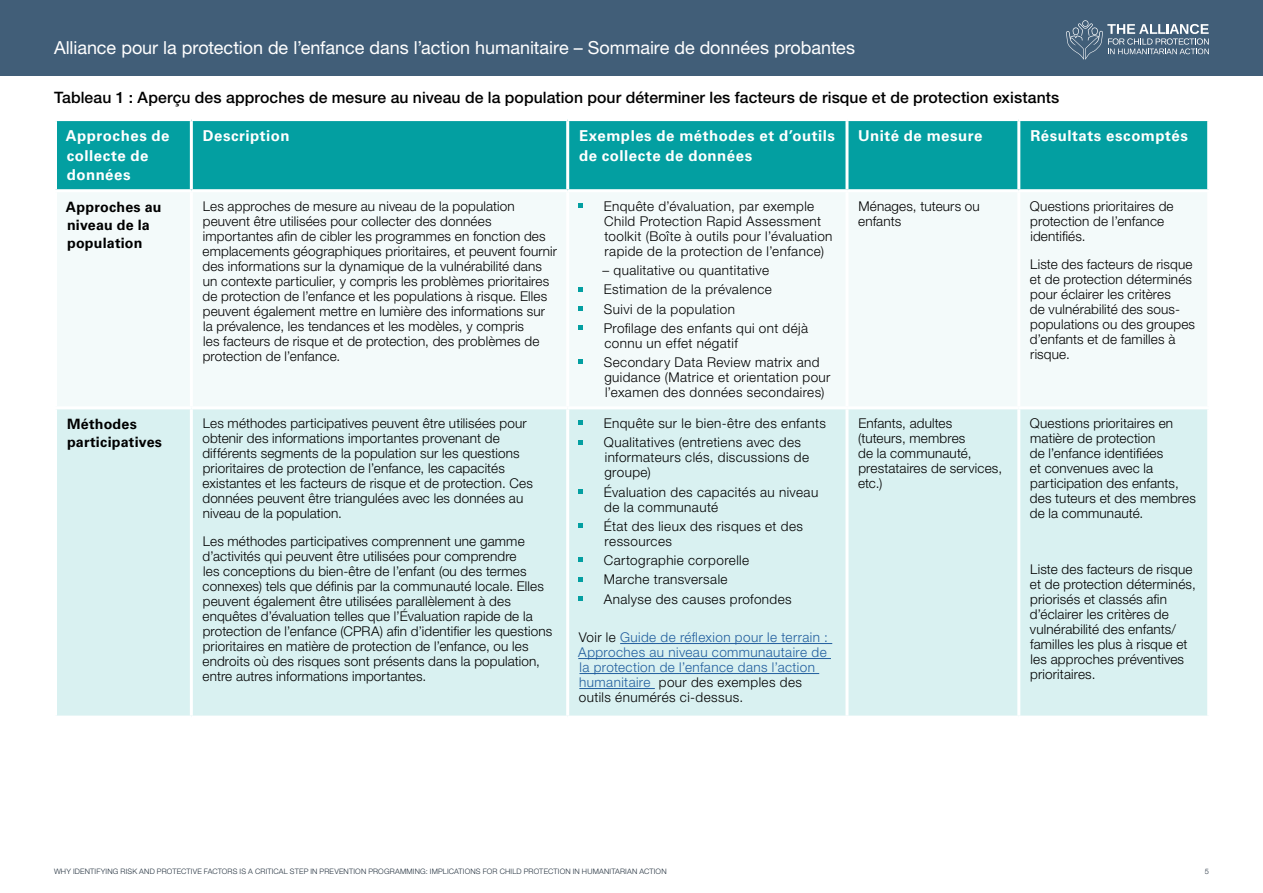
<style>
.page{position:relative;width:1263px;height:893px;background:#fff}
.page>*{position:absolute;margin:0;border:0;box-sizing:border-box;transform-origin:0 0}
.t1{font:18px "Helvetica Neue LT Pro";letter-spacing:-.005em;color:#fff}
.t2{font:500 15.75px "Helvetica Neue LT Pro";letter-spacing:.005em;color:#000}
.t3{font:700 15px/19.5px "Univers LT Std";letter-spacing:.035em;color:#fff}
.t4{font:700 14.25px/18px "Univers LT Std";letter-spacing:.015em;color:#000}
.t5{font:300 13.5px/15px "Helvetica Neue LT Pro";letter-spacing:.01em;color:#000}
.t6{font:300 13.5px/15px "Helvetica Neue LT Pro";letter-spacing:.03em;color:#000}
.t7{font:300 13.5px/15px "Helvetica Neue LT Pro";letter-spacing:.03em;color:#215e9e}
.t8{font:300 7.5px "Helvetica Neue LT Pro";letter-spacing:.02em;color:#212f3c}
.s1{color:#000}
</style>
<div class="page">
<div style="left:0;top:0;width:1263px;height:76px;background:#415e78"></div>
<svg style="left:1066px;top:20px;width:143px;height:40px"></svg>
<div style="left:57px;top:121px;width:1150px;height:68px;background:#039fa1"></div>
<div style="left:57px;top:193px;width:1150px;height:213px;background:#f3fafa"></div>
<div style="left:57px;top:409px;width:1150px;height:307px;background:#d9f1f1"></div>
<hr style="left:190px;top:121px;width:3px;height:68px;background:#fff">
<hr style="left:566px;top:121px;width:3px;height:68px;background:#fff">
<hr style="left:845px;top:121px;width:3px;height:68px;background:#fff">
<hr style="left:1017px;top:121px;width:3px;height:68px;background:#fff">
<hr style="left:190px;top:192px;width:3px;height:214px;background:#fff">
<hr style="left:566px;top:192px;width:3px;height:214px;background:#fff">
<hr style="left:845px;top:192px;width:3px;height:214px;background:#fff">
<hr style="left:1017px;top:192px;width:3px;height:214px;background:#fff">
<hr style="left:190px;top:409px;width:3px;height:307px;background:#fff">
<hr style="left:566px;top:409px;width:3px;height:307px;background:#fff">
<hr style="left:845px;top:409px;width:3px;height:307px;background:#fff">
<hr style="left:1017px;top:409px;width:3px;height:307px;background:#fff">
<svg style="left:578px;top:203px;width:5px;height:5px"></svg>
<svg style="left:578px;top:287px;width:5px;height:4px"></svg>
<svg style="left:578px;top:306px;width:5px;height:5px"></svg>
<svg style="left:578px;top:325px;width:5px;height:5px"></svg>
<svg style="left:578px;top:360px;width:5px;height:4px"></svg>
<hr style="left:620px;top:643px;width:212px;height:1px;background:#215e9e">
<hr style="left:578px;top:658px;width:253px;height:1px;background:#215e9e">
<hr style="left:579px;top:673px;width:240px;height:1px;background:#215e9e">
<hr style="left:579px;top:688px;width:76px;height:1px;background:#215e9e">
<svg style="left:578px;top:420px;width:5px;height:5px"></svg>
<svg style="left:578px;top:440px;width:5px;height:4px"></svg>
<svg style="left:578px;top:489px;width:5px;height:5px"></svg>
<svg style="left:578px;top:523px;width:5px;height:5px"></svg>
<svg style="left:578px;top:557px;width:5px;height:5px"></svg>
<svg style="left:578px;top:577px;width:5px;height:4px"></svg>
<svg style="left:578px;top:596px;width:5px;height:5px"></svg>
<h1 class="t1" style="left:54px;top:37px;width:802px">Alliance pour la protection de l’enfance dans l’action humanitaire – Sommaire de données probantes</h1>
<p class="t2" style="left:54px;top:88px;width:1007px">Tableau 1 : Aperçu des approches de mesure au niveau de la population pour déterminer les facteurs de risque et de protection existants</p>
<p class="t3" style="left:66px;top:126px;width:105px">Approches de collecte de données</p>
<p class="t3" style="left:203px;top:126px;width:88px">Description</p>
<p class="t3" style="left:579px;top:126px;width:258px">Exemples de méthodes et d’outils de collecte de données</p>
<p class="t3" style="left:858px;top:126px;width:126px">Unité de mesure</p>
<p class="t3" style="left:1030px;top:126px;width:159px">Résultats escomptés</p>
<p class="t4" style="left:66px;top:198px;width:97px">Approches au niveau de la population</p>
<p class="t5" style="left:202px;top:198px;width:356px">Les approches de mesure au niveau de la population peuvent être utilisées pour collecter des données importantes afin de cibler les programmes en fonction des emplacements géographiques prioritaires, et peuvent fournir des informations sur la dynamique de la vulnérabilité dans un contexte particulier, y compris les problèmes prioritaires de protection de l’enfance et les populations à risque. Elles peuvent également mettre en lumière des informations sur la prévalence, les tendances et les modèles, y compris<br>les facteurs de risque et de protection, des problèmes de protection de l’enfance.</p>
<p class="t6" style="left:604px;top:198px;width:230px">Enquête d’évaluation, par exemple Child Protection Rapid Assessment toolkit (Boîte à outils pour l’évaluation rapide de la protection de l’enfance)</p>
<p class="t5" style="left:858px;top:198px;width:123px">Ménages, tuteurs ou enfants</p>
<p class="t5" style="left:1030px;top:198px;width:145px">Questions prioritaires de protection de l’enfance identifiés.</p>
<p class="t5" style="left:1030px;top:256px;width:167px">Liste des facteurs de risque et de protection déterminés pour éclairer les critères<br>de vulnérabilité des sous&shy;populations ou des groupes d’enfants et de familles à risque.</p>
<p class="t6" style="left:602px;top:261px;width:207px;line-height:19.2px">– qualitative ou quantitative<br>Estimation de la prévalence<br>Suivi de la population<br>Profilage des enfants qui ont déjà</p>
<p class="t6" style="left:604px;top:333px;width:217px;line-height:19.2px">connu un effet négatif<br>Secondary Data Review matrix and</p>
<p class="t6" style="left:604px;top:370px;width:228px">guidance (Matrice et orientation pour l’examen des données secondaires)</p>
<p class="t4" style="left:67px;top:415px;width:96px">Méthodes participatives</p>
<p class="t5" style="left:202px;top:416px;width:332px">Les méthodes participatives peuvent être utilisées pour obtenir des informations importantes provenant de différents segments de la population sur les questions prioritaires de protection de l’enfance, les capacités existantes et les facteurs de risque et de protection. Ces données peuvent être triangulées avec les données au niveau de la population.</p>
<p class="t5" style="left:202px;top:533px;width:351px">Les méthodes participatives comprennent une gamme d’activités qui peuvent être utilisées pour comprendre<br>les conceptions du bien-être de l’enfant (ou des termes connexes) tels que définis par la communauté locale. Elles peuvent également être utilisées parallèlement à des enquêtes d’évaluation telles que l’Évaluation rapide de la protection de l’enfance (CPRA) afin d’identifier les questions prioritaires en matière de protection de l’enfance, ou les endroits où des risques sont présents dans la population, entre autres informations importantes.</p>
<p class="t6" style="left:604px;top:413px;width:223px;line-height:19.2px">Enquête sur le bien-être des enfants<br>Qualitatives (entretiens avec des</p>
<p class="t6" style="left:604px;top:450px;width:206px">informateurs clés, discussions de groupe)</p>
<p class="t6" style="left:604px;top:484px;width:216px">Évaluation des capacités au niveau de la communauté</p>
<p class="t6" style="left:604px;top:518px;width:201px">État des lieux des risques et des ressources</p>
<p class="t6" style="left:604px;top:550px;width:189px;line-height:19.2px">Cartographie corporelle<br>Marche transversale<br>Analyse des causes profondes</p>
<p class="t7" style="left:578px;top:630px;width:251px"><span class="s1">Voir le</span> Guide de réflexion pour le terrain :<br>Approches au niveau communautaire de la protection de l’enfance dans l’action humanitaire <span class="s1">pour des exemples des outils énumérés ci-dessus.</span></p>
<p class="t5" style="left:858px;top:416px;width:146px">Enfants, adultes (tuteurs, membres<br>de la communauté, prestataires de services, etc.)</p>
<p class="t5" style="left:1030px;top:416px;width:167px">Questions prioritaires en matière de protection<br>de l’enfance identifiées<br>et convenues avec la participation des enfants, des tuteurs et des membres de la communauté.</p>
<p class="t5" style="left:1030px;top:561px;width:167px">Liste des facteurs de risque et de protection déterminés, priorisés et classés afin d’éclairer les critères de vulnérabilité des enfants/ familles les plus à risque et les approches préventives prioritaires.</p>
<p class="t8" style="left:54px;top:867px;width:614px">WHY IDENTIFYING RISK AND PROTECTIVE FACTORS IS A CRITICAL STEP IN PREVENTION PROGRAMMING: IMPLICATIONS FOR CHILD PROTECTION IN HUMANITARIAN ACTION</p>
<p class="t8" style="left:1205px;top:867px;width:6px">5</p>
</div>
